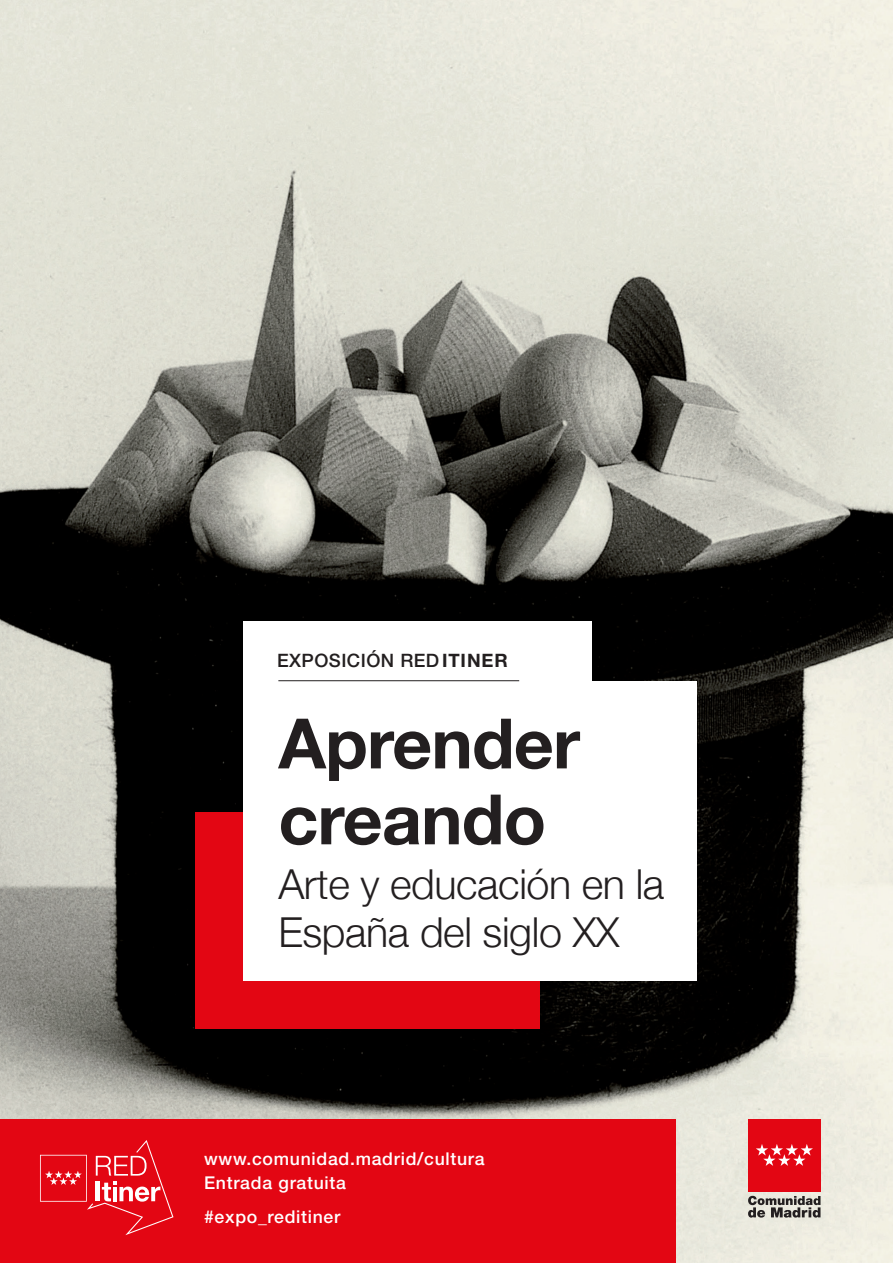
<style>
.page{position:relative;width:893px;height:1263px;background:#fff}
.page>*{position:absolute;margin:0;border:0;box-sizing:border-box;transform-origin:0 0}
.t1{font:700 69.6px/75.9px "Helvetica Neue";letter-spacing:-.01em;color:#231f20}
.t2{font:300 41.25px/48px "Helvetica Neue";letter-spacing:-.01em;color:#231f20}
.t3{font:500 18.45px "Helvetica Neue LT Std";letter-spacing:.025em;color:#231f20}
.t4{font:500 17.7px "Helvetica Neue LT Std";letter-spacing:.04em;color:#fff}
.s1{font-weight:700}
.s2{font-style:inherit}
</style>
<div class="page">
<img style="left:0;top:0;width:893px;height:1263px">
<div style="left:0;top:1120px;width:676px;height:143px;background:#e30613"></div>
<div style="left:748px;top:1120px;width:72px;height:72px;background:#e30613"></div>
<svg style="left:756px;top:1144px;width:57px;height:22px"></svg>
<svg style="left:748px;top:1196px;width:72px;height:21px;background:#8c8a84"></svg>
<div style="left:196px;top:813px;width:344px;height:216px;background:#e30613"></div>
<div style="left:243px;top:621px;width:349px;height:360px;background:#fff"></div>
<div style="left:428px;top:681px;width:269px;height:300px;background:#fff"></div>
<hr style="left:278px;top:680px;width:241px;height:1px;background:#231f20">
<svg style="left:40px;top:1140px;width:133px;height:95px"></svg>
<p class="t3" style="left:277px;top:649px;width:232px">EXPOSICIÓN RED <span class="s1">ITINER</span></p>
<p class="t1" style="left:278px;top:707px;width:303px">Aprender creando</p>
<p class="t2" style="left:278px;top:857px;width:388px">Arte y educación en la<br>España del siglo <span class="s2">XX</span></p>
<p class="t4" style="left:204px;top:1148px;width:282px">www.comunidad.madrid/cultura</p>
<p class="t4" style="left:204px;top:1172px;width:143px">Entrada gratuita</p>
<p class="t4" style="left:204px;top:1206px;width:138px">#expo_reditiner</p>
</div>
